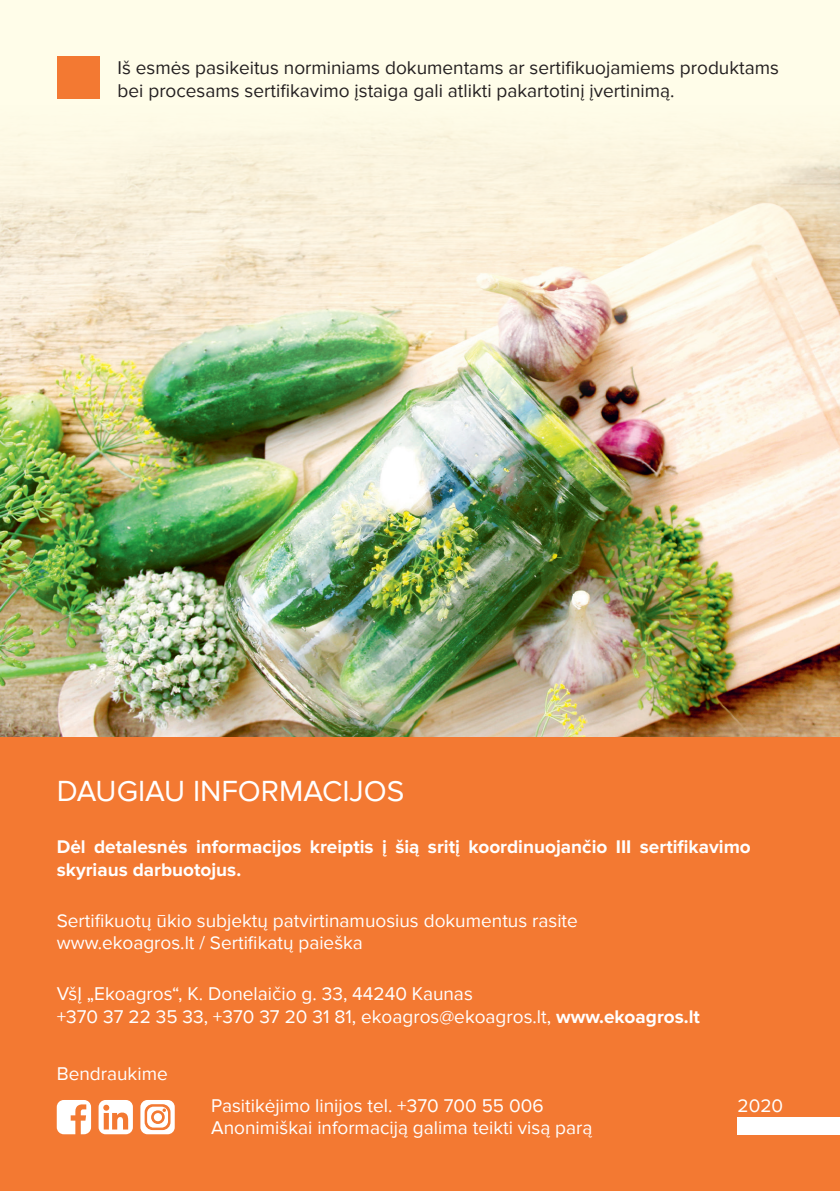
<style>
.page{position:relative;width:840px;height:1191px;background:#fff}
.page>*{position:absolute;margin:0;border:0;box-sizing:border-box;transform-origin:0 0}
.t1{font:30px "Proxima Nova";color:#fff}
.t2{font:19px/22.8px "Proxima Nova";color:#fff}
.t3{font:19px/22.8px "Proxima Nova";color:#231f20}
.t4{font:700 19px/22.8px "Proxima Nova";color:#fff}
.s1{font-weight:700}
</style>
<div class="page">
<div style="left:0;top:0;width:839px;height:1191px;background:#fffde9"></div>
<img style="left:0;top:130px;width:839px;height:607px">
<div style="left:57px;top:57px;width:42px;height:42px;background:#f37932"></div>
<div style="left:0;top:737px;width:839px;height:454px;background:#f37932"></div>
<svg style="left:140px;top:1100px;width:35px;height:34px"></svg>
<svg style="left:57px;top:1100px;width:34px;height:34px"></svg>
<svg style="left:98px;top:1100px;width:35px;height:34px"></svg>
<div style="left:737px;top:1117px;width:102px;height:17px;background:#fff"></div>
<p class="t3" style="left:118px;top:56px;width:662px">Iš esmės pasikeitus norminiams dokumentams ar sertifikuojamiems produktams bei procesams sertifikavimo įstaiga gali atlikti pakartotinį įvertinimą.</p>
<p class="t1" style="left:57px;top:773px;width:349px">DAUGIAU INFORMACIJOS</p>
<p class="t4" style="left:57px;top:836px;width:695px">Dėl detalesnės informacijos kreiptis į šią sritį koordinuojančio III sertifikavimo skyriaus darbuotojus.</p>
<p class="t2" style="left:57px;top:909px;width:522px">Sertifikuotų ūkio subjektų patvirtinamuosius dokumentus rasite www.ekoagros.lt / Sertifikatų paieška</p>
<p class="t2" style="left:57px;top:982px;width:417px">VšĮ „Ekoagros“, K. Donelaičio g. 33, 44240 Kaunas</p>
<p class="t2" style="left:57px;top:1005px;width:644px">+370 37 22 35 33, +370 37 20 31 81, ekoagros@ekoagros.lt, <span class="s1">www.ekoagros.lt</span></p>
<p class="t2" style="left:57px;top:1062px;width:112px">Bendraukime</p>
<p class="t2" style="left:211px;top:1094px;width:333px">Pasitikėjimo linijos tel. +370 700 55 006</p>
<p class="t2" style="left:211px;top:1117px;width:382px">Anonimiškai informaciją galima teikti visą parą</p>
<p class="t2" style="left:737px;top:1094px;width:47px">2020</p>
</div>
